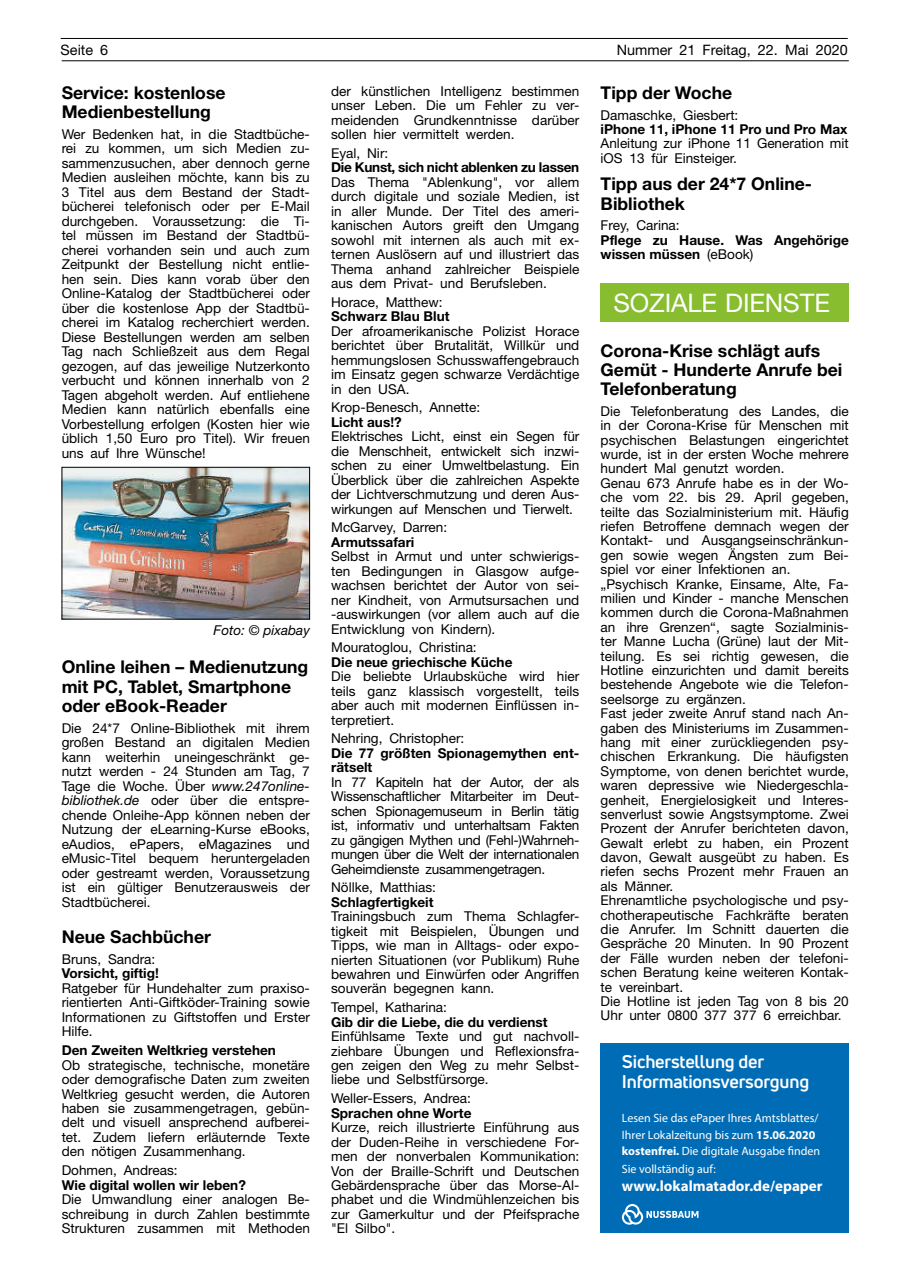
<style>
.page{position:relative;width:902px;height:1280px;background:#fff}
.page>*{position:absolute;margin:0;border:0;box-sizing:border-box;transform-origin:0 0}
.t1{font:25.65px "Helvetica Neue";letter-spacing:-.005em;color:#fff}
.t2{font:700 18px/19.5px "Uni Neue";letter-spacing:-.01em;color:#fff}
.t3{font:700 17.55px/19.4px "Helvetica Neue";color:#000}
.t4{font:700 15px "Myriad Pro";color:#fff}
.t5{font:14.4px "Helvetica Neue";color:#000}
.t6{font:13.65px/14.4px "Helvetica Neue";color:#000;text-align:justify}
.t7{font:700 13.65px/14.4px "Helvetica Neue";color:#000}
.t8{font:700 13.65px "Helvetica Neue";letter-spacing:-.02em;color:#000}
.t9{font:italic 13.65px "Helvetica Neue";color:#000}
.t10{font:12px/16.5px "Myriad Pro";color:#fff}
.s1{font-weight:400}
.s2{font-style:italic}
.s3{font-weight:700}
</style>
<div class="page">
<hr style="left:61px;top:38px;width:786px;height:1px;background:#000">
<hr style="left:62px;top:61px;width:786px;height:1px;background:#000">
<img style="left:64px;top:469px;width:244px;height:148px">
<div style="left:62px;top:467px;width:248px;height:152px;border:1px solid #000"></div>
<div style="left:600px;top:283px;width:248px;height:39px;background:#87bd2f"></div>
<div style="left:600px;top:1043px;width:248px;height:190px;background:#006cb5"></div>
<svg style="left:622px;top:1204px;width:76px;height:21px"></svg>
<p class="t5" style="left:61px;top:41px;width:49px">Seite 6</p>
<p class="t5" style="left:616px;top:41px;width:232px">Nummer 21 Freitag, 22. Mai 2020</p>
<p class="t3" style="left:62px;top:82px;width:165px">Service: kostenlose<br>Medienbestellung</p>
<p class="t6" style="left:62px;top:127px;width:250px">Wer Bedenken hat, in die Stadtbüche&shy;rei zu kommen, um sich Medien zu&shy;sammenzusuchen, aber dennoch gerne Medien ausleihen möchte, kann bis zu 3 Titel aus dem Bestand der Stadt&shy;bücherei telefonisch oder per E-Mail durchgeben. Voraussetzung: die Ti&shy;tel müssen im Bestand der Stadtbü&shy;cherei vorhanden sein und auch zum Zeitpunkt der Bestellung nicht entlie&shy;hen sein. Dies kann vorab über den Online-Katalog der Stadtbücherei oder über die kostenlose App der Stadtbü&shy;cherei im Katalog recherchiert werden.<br>Diese Bestellungen werden am selben Tag nach Schließzeit aus dem Regal gezogen, auf das jeweilige Nutzerkonto verbucht und können innerhalb von 2<br>Tagen abgeholt werden. Auf entliehene Medien kann natürlich ebenfalls eine Vorbestellung erfolgen (Kosten hier wie üblich 1,50 Euro pro Titel). Wir freuen uns auf Ihre Wünsche!</p>
<p class="t6" style="left:331px;top:84px;width:250px">der künstlichen Intelligenz bestimmen unser Leben. Die um Fehler zu ver&shy;meidenden Grundkenntnisse darüber sollen hier vermittelt werden.</p>
<p class="t6" style="left:331px;top:146px;width:59px">Eyal, Nir:</p>
<p class="t8" style="left:331px;top:159px;width:250px">Die Kunst, sich nicht ablenken zu lassen</p>
<p class="t6" style="left:331px;top:175px;width:250px">Das Thema "Ablenkung", vor allem durch digitale und soziale Medien, ist in aller Munde. Der Titel des ameri&shy;kanischen Autors greift den Umgang sowohl mit internen als auch mit ex&shy;ternen Auslösern auf und illustriert das Thema anhand zahlreicher Beispiele aus dem Privat- und Berufsleben.</p>
<p class="t6" style="left:331px;top:295px;width:113px">Horace, Matthew:</p>
<p class="t7" style="left:331px;top:309px;width:120px">Schwarz Blau Blut</p>
<p class="t6" style="left:331px;top:324px;width:250px">Der afroamerikanische Polizist Horace berichtet über Brutalität, Willkür und hemmungslosen Schusswaffengebrauch im Einsatz gegen schwarze Verdächtige in den USA.</p>
<p class="t6" style="left:331px;top:400px;width:151px">Krop-Benesch, Annette:</p>
<p class="t7" style="left:331px;top:414px;width:72px">Licht aus!?</p>
<p class="t6" style="left:331px;top:429px;width:250px">Elektrisches Licht, einst ein Segen für die Menschheit, entwickelt sich inzwi&shy;schen zu einer Umweltbelastung. Ein Überblick über die zahlreichen Aspekte der Lichtverschmutzung und deren Aus&shy;wirkungen auf Menschen und Tierwelt.</p>
<p class="t6" style="left:331px;top:520px;width:118px">McGarvey, Darren:</p>
<p class="t7" style="left:331px;top:534px;width:85px">Armutssafari</p>
<p class="t6" style="left:331px;top:549px;width:250px">Selbst in Armut und unter schwierigs&shy;ten Bedingungen in Glasgow aufge&shy;wachsen berichtet der Autor von sei&shy;ner Kindheit, von Armutsursachen und -auswirkungen (vor allem auch auf die Entwicklung von Kindern).</p>
<p class="t6" style="left:331px;top:640px;width:147px">Mouratoglou, Christina:</p>
<p class="t7" style="left:331px;top:654px;width:183px">Die neue griechische Küche</p>
<p class="t6" style="left:331px;top:669px;width:250px">Die beliebte Urlaubsküche wird hier teils ganz klassisch vorgestellt, teils aber auch mit modernen Einflüssen in&shy;terpretiert.</p>
<p class="t6" style="left:331px;top:731px;width:135px">Nehring, Christopher:</p>
<p class="t7" style="left:331px;top:745px;width:250px">Die 77 größten Spionagemythen ent&shy;rätselt</p>
<p class="t6" style="left:331px;top:774px;width:250px">In 77 Kapiteln hat der Autor, der als Wissenschaftlicher Mitarbeiter im Deut&shy;schen Spionagemuseum in Berlin tätig ist, informativ und unterhaltsam Fakten zu gängigen Mythen und (Fehl-)Wahrneh&shy;mungen über die Welt der internationalen Geheimdienste zusammengetragen.</p>
<p class="t6" style="left:331px;top:880px;width:106px">Nöllke, Matthias:</p>
<p class="t7" style="left:331px;top:894px;width:104px">Schlagfertigkeit</p>
<p class="t6" style="left:331px;top:909px;width:250px">Trainingsbuch zum Thema Schlagfer&shy;tigkeit mit Beispielen, Übungen und Tipps, wie man in Alltags- oder expo&shy;nierten Situationen (vor Publikum) Ruhe bewahren und Einwürfen oder Angriffen souverän begegnen kann.</p>
<p class="t6" style="left:331px;top:1000px;width:117px">Tempel, Katharina:</p>
<p class="t7" style="left:331px;top:1014px;width:218px">Gib dir die Liebe, die du verdienst</p>
<p class="t6" style="left:331px;top:1029px;width:250px">Einfühlsame Texte und gut nachvoll&shy;ziehbare Übungen und Reflexionsfra&shy;gen zeigen den Weg zu mehr Selbst&shy;liebe und Selbstfürsorge.</p>
<p class="t6" style="left:331px;top:1091px;width:141px">Weller-Essers, Andrea:</p>
<p class="t7" style="left:331px;top:1105px;width:142px">Sprachen ohne Worte</p>
<p class="t6" style="left:331px;top:1120px;width:250px">Kurze, reich illustrierte Einführung aus der Duden-Reihe in verschiedene For&shy;men der nonverbalen Kommunikation:<br>Von der Braille-Schrift und Deutschen Gebärdensprache über das Morse-Al&shy;phabet und die Windmühlenzeichen bis zur Gamerkultur und der Pfeifsprache "El Silbo".</p>
<p class="t3" style="left:600px;top:82px;width:133px">Tipp der Woche</p>
<p class="t6" style="left:600px;top:107px;width:139px">Damaschke, Giesbert:</p>
<p class="t7" style="left:600px;top:122px;width:248px">iPhone 11, iPhone 11 Pro und Pro Max</p>
<p class="t6" style="left:600px;top:136px;width:250px">Anleitung zur iPhone 11 Generation mit iOS 13 für Einsteiger.</p>
<p class="t3" style="left:600px;top:174px;width:213px">Tipp aus der 24*7 Online-<br>Bibliothek</p>
<p class="t6" style="left:600px;top:218px;width:81px">Frey, Carina:</p>
<p class="t7" style="left:600px;top:232px;width:250px">Pflege zu Hause. Was Angehörige wissen müssen <span class="s1">(eBook)</span></p>
<h1 class="t1" style="left:613px;top:287px;width:218px">SOZIALE DIENSTE</h1>
<p class="t3" style="left:600px;top:340px;width:243px">Corona-Krise schlägt aufs<br>Gemüt - Hunderte Anrufe bei<br>Telefonberatung</p>
<p class="t6" style="left:600px;top:404px;width:250px;text-align:left">Die Telefonberatung des Landes, die in der Corona-Krise für Menschen mit psychischen Belastungen eingerichtet wurde, ist in der ersten Woche mehrere hundert Mal genutzt worden.<br>Genau 673 Anrufe habe es in der Wo&shy;che vom 22. bis 29. April gegeben, teilte das Sozialministerium mit. Häufig riefen Betroffene demnach wegen der Kontakt- und Ausgangseinschränkun&shy;gen sowie wegen Ängsten zum Bei&shy;spiel vor einer Infektionen an. „Psychisch Kranke, Einsame, Alte, Fa&shy;milien und Kinder - manche Menschen kommen durch die Corona-Maßnahmen an ihre Grenzen“, sagte Sozialminis&shy;ter Manne Lucha (Grüne) laut der Mit&shy;teilung. Es sei richtig gewesen, die Hotline einzurichten und damit bereits bestehende Angebote wie die Telefon&shy;seelsorge zu ergänzen.<br>Fast jeder zweite Anruf stand nach An&shy;gaben des Ministeriums im Zusammen&shy;hang mit einer zurückliegenden psy&shy;chischen Erkrankung. Die häufigsten Symptome, von denen berichtet wurde, waren depressive wie Niedergeschla&shy;genheit, Energielosigkeit und Interes&shy;senverlust sowie Angstsymptome. Zwei Prozent der Anrufer berichteten davon, Gewalt erlebt zu haben, ein Prozent davon, Gewalt ausgeübt zu haben. Es riefen sechs Prozent mehr Frauen an als Männer.<br>Ehrenamtliche psychologische und psy&shy;chotherapeutische Fachkräfte beraten die Anrufer. Im Schnitt dauerten die Gespräche 20 Minuten. In 90 Prozent der Fälle wurden neben der telefoni&shy;schen Beratung keine weiteren Kontak&shy;te vereinbart.<br>Die Hotline ist jeden Tag von 8 bis 20<br>Uhr unter 0800 377 377 6 erreichbar.</p>
<p class="t9" style="left:213px;top:622px;width:98px">Foto: © pixabay</p>
<p class="t3" style="left:62px;top:657px;width:248px">Online leihen – Medienutzung mit PC, Tablet, Smartphone oder eBook-Reader</p>
<p class="t6" style="left:62px;top:720px;width:250px">Die 24*7 Online-Bibliothek mit ihrem großen Bestand an digitalen Medien kann weiterhin uneingeschränkt ge&shy;nutzt werden - 24 Stunden am Tag, 7<br>Tage die Woche. Über <span class="s2">www.247online&shy;bibliothek.de</span> oder über die entspre&shy;chende Onleihe-App können neben der Nutzung der eLearning-Kurse eBooks, eAudios, ePapers, eMagazines und eMusic-Titel bequem heruntergeladen oder gestreamt werden, Voraussetzung ist ein gültiger Benutzerausweis der Stadtbücherei.</p>
<p class="t3" style="left:62px;top:927px;width:151px">Neue Sachbücher</p>
<p class="t6" style="left:62px;top:951px;width:95px">Bruns, Sandra:</p>
<p class="t7" style="left:62px;top:966px;width:99px">Vorsicht, giftig!</p>
<p class="t6" style="left:62px;top:980px;width:250px">Ratgeber für Hundehalter zum praxiso&shy;rientierten Anti-Giftköder-Training sowie Informationen zu Giftstoffen und Erster Hilfe.</p>
<p class="t7" style="left:62px;top:1043px;width:216px">Den Zweiten Weltkrieg verstehen</p>
<p class="t6" style="left:62px;top:1057px;width:250px">Ob strategische, technische, monetäre oder demografische Daten zum zweiten Weltkrieg gesucht werden, die Autoren haben sie zusammengetragen, gebün&shy;delt und visuell ansprechend aufberei&shy;tet. Zudem liefern erläuternde Texte den nötigen Zusammenhang.</p>
<p class="t6" style="left:62px;top:1163px;width:117px">Dohmen, Andreas:</p>
<p class="t7" style="left:62px;top:1177px;width:186px">Wie digital wollen wir leben?</p>
<p class="t6" style="left:62px;top:1192px;width:250px">Die Umwandlung einer analogen Be&shy;schreibung in durch Zahlen bestimmte Strukturen zusammen mit Methoden</p>
<h2 class="t2" style="left:622px;top:1052px;width:189px">Sicherstellung der<br>Informationsversorgung</h2>
<p class="t10" style="left:622px;top:1110px;width:200px">Lesen Sie das ePaper Ihres Amtsblattes/<br>Ihrer Lokalzeitung bis zum <span class="s3">15.06.2020 kostenfrei.</span> Die digitale Ausgabe finden</p>
<p class="t10" style="left:622px;top:1161px;width:95px">Sie vollständig auf:</p>
<p class="t4" style="left:622px;top:1176px;width:202px">www.lokalmatador.de/epaper</p>
</div>
